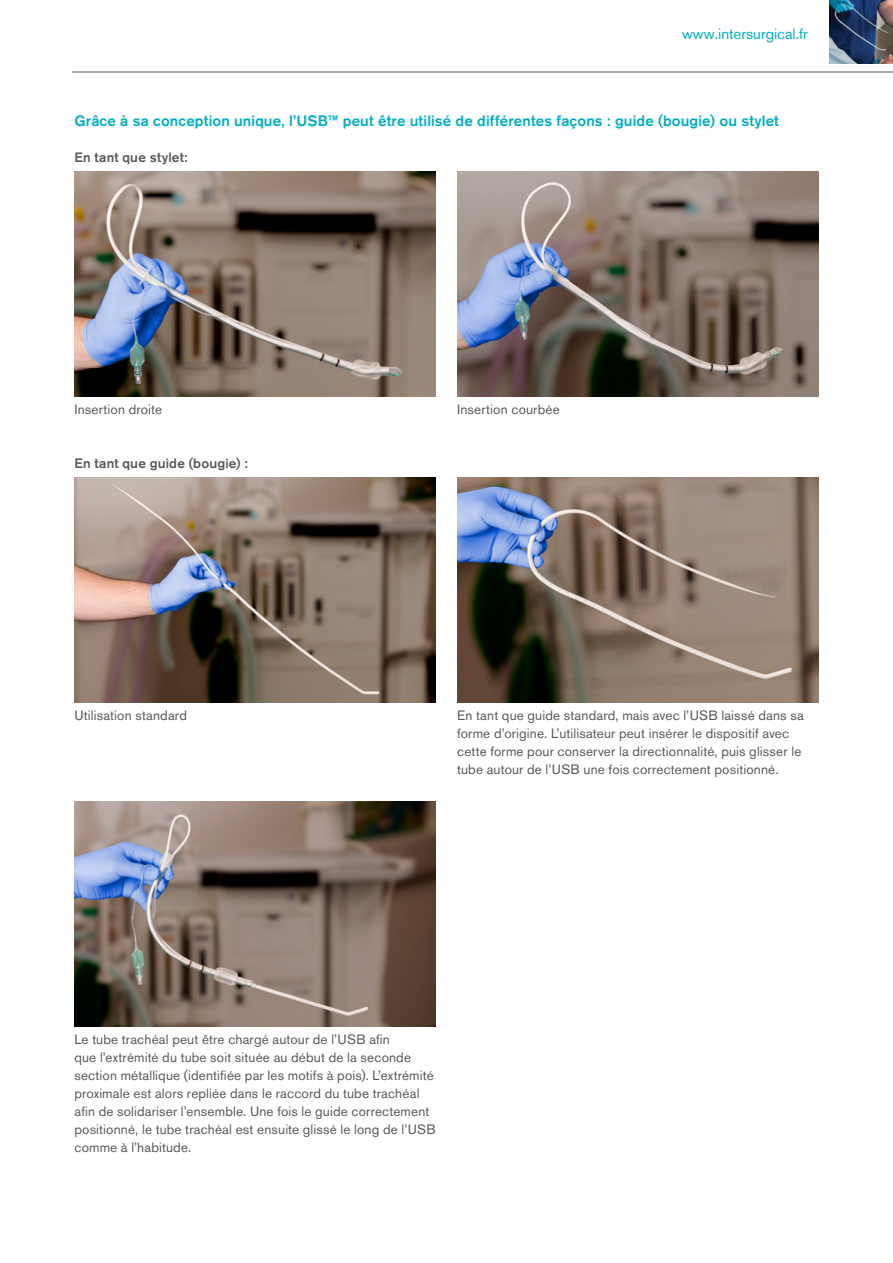
<style>
.page{position:relative;width:893px;height:1263px;background:#fff}
.page>*{position:absolute;margin:0;border:0;box-sizing:border-box;transform-origin:0 0}
.t1{font:500 15px "Akzidenz Grotesk Pro";letter-spacing:.01em;color:#00aec5}
.t2{font:15px "Akzidenz Grotesk Pro";color:#00aec5}
.t3{font:13.5px/18px "Akzidenz Grotesk Pro";letter-spacing:.01em;color:#58595b}
.t4{font:500 13.5px "Akzidenz Grotesk Pro";letter-spacing:.01em;color:#58595b}
</style>
<div class="page">
<hr style="left:72px;top:72px;width:821px;height:1px;background:#58595b">
<img style="left:829px;top:0;width:64px;height:63px">
<img style="left:74px;top:171px;width:362px;height:225px">
<img style="left:457px;top:171px;width:362px;height:225px">
<img style="left:457px;top:477px;width:362px;height:225px">
<img style="left:74px;top:477px;width:362px;height:225px">
<img style="left:74px;top:801px;width:362px;height:225px">
<p class="t2" style="left:682px;top:24px;width:127px">www.intersurgical.fr</p>
<p class="t1" style="left:74px;top:111px;width:706px">Grâce à sa conception unique, l’USB™ peut être utilisé de différentes façons : guide (bougie) ou stylet</p>
<p class="t4" style="left:74px;top:149px;width:115px">En tant que stylet:</p>
<p class="t3" style="left:74px;top:400px;width:89px">Insertion droite</p>
<p class="t3" style="left:457px;top:400px;width:104px">Insertion courbée</p>
<p class="t4" style="left:74px;top:455px;width:175px">En tant que guide (bougie) :</p>
<p class="t3" style="left:74px;top:706px;width:114px">Utilisation standard</p>
<p class="t3" style="left:457px;top:706px;width:348px">En tant que guide standard, mais avec l’USB laissé dans sa forme d’origine. L’utilisateur peut insérer le dispositif avec cette forme pour conserver la directionnalité, puis glisser le tube autour de l’USB une fois correctement positionné.</p>
<p class="t3" style="left:74px;top:1030px;width:363px">Le tube trachéal peut être chargé autour de l’USB afin<br>que l’extrémité du tube soit située au début de la seconde section métallique (identifiée par les motifs à pois). L’extrémité proximale est alors repliée dans le raccord du tube trachéal afin de solidariser l’ensemble. Une fois le guide correctement positionné, le tube trachéal est ensuite glissé le long de l’USB comme à l’habitude.</p>
</div>
